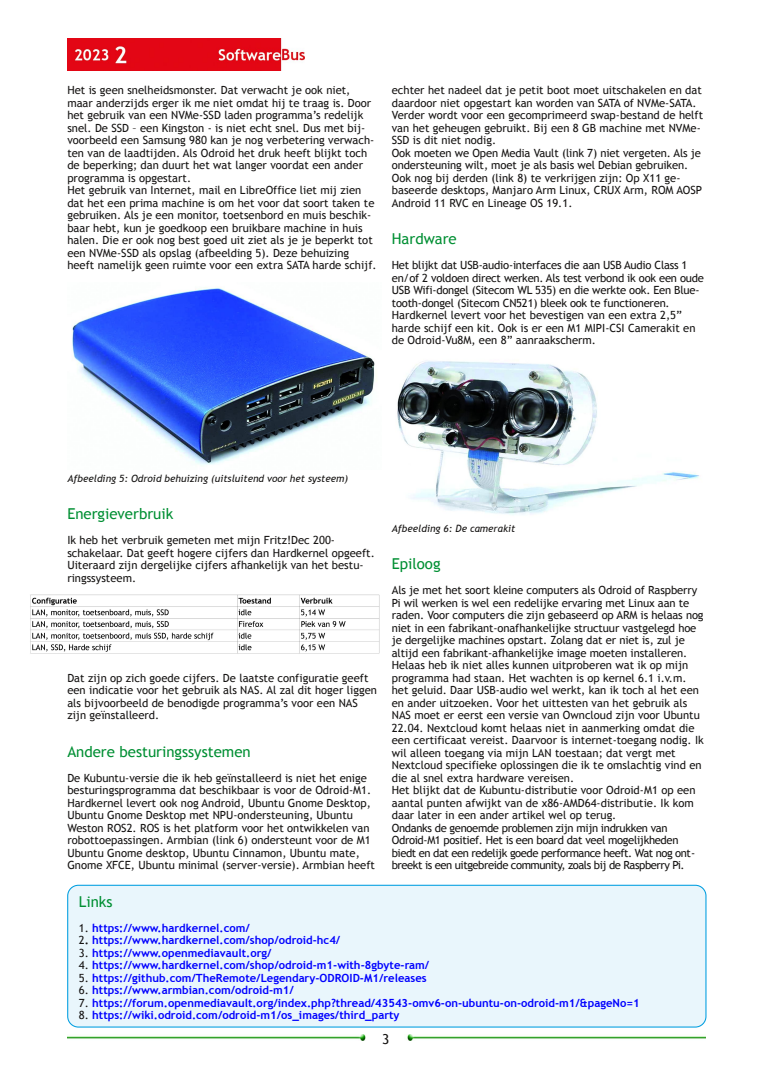
<style>
.page{position:relative;width:773px;height:1081px;background:#fff}
.page>*{position:absolute;margin:0;border:0;box-sizing:border-box;transform-origin:0 0}
.t1{font:15px "Trebuchet MS";color:#008f33}
.t2{font:13.75px "Trebuchet MS";color:#161413}
.t3{font:11.25px/12.5px "Trebuchet MS";color:#161413}
.t4{font:700 11.25px "Trebuchet MS";color:#00f}
.t5{font:11.25px/12.5px "Trebuchet MS";letter-spacing:-.02em;color:#161413}
.t6{font:italic 10px "Trebuchet MS";color:#161413}
.s1{font-weight:400;color:#161413}
.s2{color:#161413}
</style>
<div class="page">
<img style="left:67px;top:39px;width:237px;height:32px">
<img style="left:67px;top:1035px;width:299px;height:5px">
<img style="left:407px;top:1035px;width:298px;height:5px">
<img style="left:72px;top:288px;width:303px;height:178px">
<img style="left:30px;top:594px;width:350px;height:60px">
<div style="left:68px;top:885px;width:637px;height:142px;background:#e9f6fc;border-radius:11px"></div>
<div style="left:67px;top:885px;width:639px;height:142px;border:1px solid #009ee0;border-radius:11px"></div>
<img style="left:397px;top:361px;width:303px;height:154px">
<p class="t3" style="left:67px;top:84px;width:311px">Het is geen snelheidsmonster. Dat verwacht je ook niet, maar anderzijds erger ik me niet omdat hij te traag is. Door het gebruik van een NVMe‐SSD laden programma’s redelijk snel. De SSD – een Kingston ‐ is niet echt snel. Dus met bij‐ voorbeeld een Samsung 980 kan je nog verbetering verwach‐ ten van de laadtijden. Als Odroid het druk heeft blijkt toch de beperking; dan duurt het wat langer voordat een ander programma is opgestart.<br>Het gebruik van Internet, mail en LibreOffice liet mij zien dat het een prima machine is om het voor dat soort taken te gebruiken. Als je een monitor, toetsenbord en muis beschik‐ baar hebt, kun je goedkoop een bruikbare machine in huis halen. Die er ook nog best goed uit ziet als je je beperkt tot een NVMe‐SSD als opslag (afbeelding 5). Deze behuizing heeft namelijk geen ruimte voor een extra SATA harde schijf.</p>
<p class="t3" style="left:392px;top:84px;width:313px">echter het nadeel dat je petit boot moet uitschakelen en dat daardoor niet opgestart kan worden van SATA of NVMe‐SATA.<br>Verder wordt voor een gecomprimeerd swap‐bestand de helft van het geheugen gebruikt. Bij een 8 GB machine met NVMe‐ SSD is dit niet nodig.<br>Ook moeten we Open Media Vault (link 7) niet vergeten. Als je ondersteuning wilt, moet je als basis wel Debian gebruiken.<br>Ook nog bij derden (link 8) te verkrijgen zijn: Op X11 ge‐ baseerde desktops, Manjaro Arm Linux, CRUX Arm, ROM AOSP Android 11 RVC en Lineage OS 19.1.</p>
<h1 class="t1" style="left:392px;top:230px;width:66px">Hardware</h1>
<p class="t5" style="left:392px;top:259px;width:313px">Het blijkt dat USB‐audio‐interfaces die aan USB Audio Class 1 en/of 2 voldoen direct werken. Als test verbond ik ook een oude USB Wifi‐dongel (Sitecom WL 535) en die werkte ook. Een Blue‐ tooth‐dongel (Sitecom CN521) bleek ook te functioneren.<br>Hardkernel levert voor het bevestigen van een extra 2,5” harde schijf een kit. Ook is er een M1 MIPI‐CSI Camerakit en de Odroid‐Vu8M, een 8” aanraakscherm.</p>
<p class="t6" style="left:67px;top:472px;width:282px">Afbeelding 5: Odroid behuizing (uitsluitend voor het systeem)</p>
<h1 class="t1" style="left:67px;top:505px;width:107px">Energieverbruik</h1>
<p class="t3" style="left:67px;top:534px;width:309px">Ik heb het verbruik gemeten met mijn Fritz!Dec 200‐ schakelaar. Dat geeft hogere cijfers dan Hardkernel opgeeft.<br>Uiteraard zijn dergelijke cijfers afhankelijk van het bestu‐ ringssysteem.</p>
<p class="t3" style="left:67px;top:671px;width:311px">Dat zijn op zich goede cijfers. De laatste configuratie geeft een indicatie voor het gebruik als NAS. Al zal dit hoger liggen als bijvoorbeeld de benodigde programma’s voor een NAS zijn geïnstalleerd.</p>
<h1 class="t1" style="left:67px;top:743px;width:185px">Andere besturingssystemen</h1>
<p class="t3" style="left:67px;top:771px;width:309px">De Kubuntu‐versie die ik heb geïnstalleerd is niet het enige besturingsprogramma dat beschikbaar is voor de Odroid‐M1.<br>Hardkernel levert ook nog Android, Ubuntu Gnome Desktop, Ubuntu Gnome Desktop met NPU‐ondersteuning, Ubuntu Weston ROS2. ROS is het platform voor het ontwikkelen van robottoepassingen. Armbian (link 6) ondersteunt voor de M1<br>Ubuntu Gnome desktop, Ubuntu Cinnamon, Ubuntu mate, Gnome XFCE, Ubuntu minimal (server‐versie). Armbian heeft</p>
<p class="t6" style="left:392px;top:522px;width:125px">Afbeelding 6: De camerakit</p>
<h1 class="t1" style="left:392px;top:555px;width:50px">Epiloog</h1>
<p class="t3" style="left:392px;top:584px;width:313px">Als je met het soort kleine computers als Odroid of Raspberry Pi wil werken is wel een redelijke ervaring met Linux aan te raden. Voor computers die zijn gebaseerd op ARM is helaas nog niet in een fabrikant‐onafhankelijke structuur vastgelegd hoe je dergelijke machines opstart. Zolang dat er niet is, zul je altijd een fabrikant‐afhankelijke image moeten installeren.<br>Helaas heb ik niet alles kunnen uitproberen wat ik op mijn programma had staan. Het wachten is op kernel 6.1 i.v.m. het geluid. Daar USB‐audio wel werkt, kan ik toch al het een en ander uitzoeken. Voor het uittesten van het gebruik als NAS moet er eerst een versie van Owncloud zijn voor Ubuntu 22.04. Nextcloud komt helaas niet in aanmerking omdat die een certificaat vereist. Daarvoor is internet‐toegang nodig. Ik wil alleen toegang via mijn LAN toestaan; dat vergt met Nextcloud specifieke oplossingen die ik te omslachtig vind en die al snel extra hardware vereisen.<br>Het blijkt dat de Kubuntu‐distributie voor Odroid‐M1 op een aantal punten afwijkt van de x86‐AMD64‐distributie. Ik kom daar later in een ander artikel wel op terug.<br>Ondanks de genoemde problemen zijn mijn indrukken van Odroid‐M1 positief. Het is een board dat veel mogelijkheden biedt en dat een redelijk goede performance heeft. Wat nog ont‐ breekt is een uitgebreide community, zoals bij de Raspberry Pi.</p>
<h1 class="t1" style="left:79px;top:893px;width:35px">Links</h1>
<p class="t4" style="left:79px;top:921px;width:172px"><span class="s1">1.</span> https://www.hardkernel.com/</p>
<p class="t4" style="left:79px;top:934px;width:263px"><span class="s1">2</span><span class="s2">.</span> https://www.hardkernel.com/shop/odroid‐hc4/</p>
<p class="t4" style="left:79px;top:946px;width:194px"><span class="s1">3.</span> https://www.openmediavault.org/</p>
<p class="t4" style="left:79px;top:959px;width:352px"><span class="s1">4.</span> https://www.hardkernel.com/shop/odroid‐m1‐with‐8gbyte‐ram/</p>
<p class="t4" style="left:79px;top:971px;width:349px"><span class="s1">5.</span> https://github.com/TheRemote/Legendary‐ODROID‐M1/releases</p>
<p class="t4" style="left:79px;top:984px;width:216px"><span class="s1">6.</span> https://www.armbian.com/odroid‐m1/</p>
<p class="t4" style="left:79px;top:996px;width:562px"><span class="s1">7.</span> https://forum.openmediavault.org/index.php?thread/43543‐omv6‐on‐ubuntu‐on‐odroid‐m1/&amp;pageNo=1</p>
<p class="t4" style="left:79px;top:1009px;width:322px"><span class="s1">8.</span> https://wiki.odroid.com/odroid‐m1/os_images/third_party</p>
<p class="t2" style="left:382px;top:1031px;width:9px">3</p>
</div>
